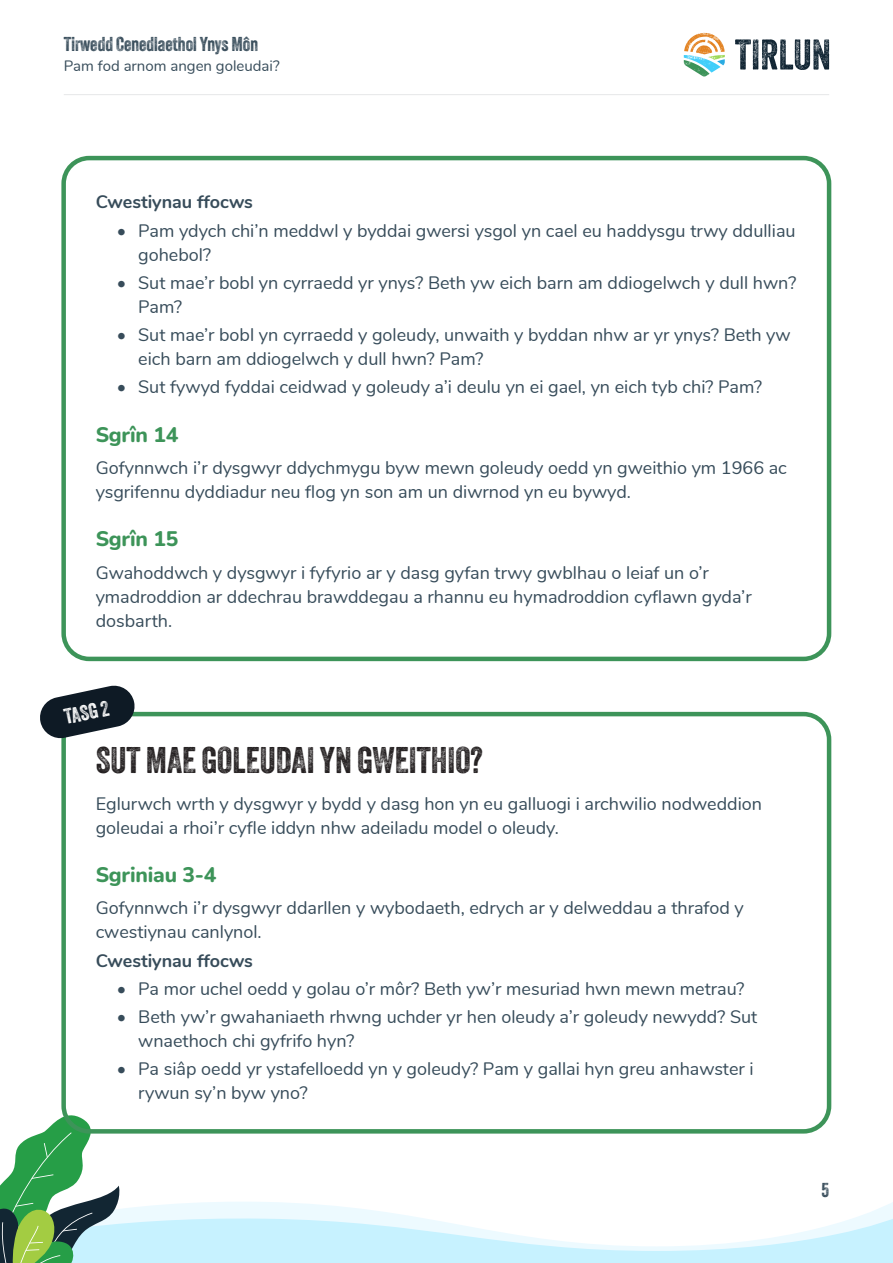
<style>
.page{position:relative;width:893px;height:1263px;background:#fff}
.page>*{position:absolute;margin:0;border:0;box-sizing:border-box;transform-origin:0 0}
.Page_sub_heading{font:36px "Veneer Two";color:#231f20}
.Page_section_heading{font:800 21px "Nunito";letter-spacing:-.01em;color:#3d9459}
.Key_activity_heading{font:21px "Veneer Two";color:#fff}
.t1{font:19.5px "Veneer Two";color:#374c5a}
.Body_text{font:18px/24px "Nunito";color:#374c5a}
.Body_text-2{font:700 18px "Nunito";color:#374c5a}
.t2{font:15px "Nunito";color:#374c5a}
</style>
<div class="page">
<svg style="left:735px;top:39px;width:94px;height:31px"></svg>
<svg style="left:684px;top:33px;width:41px;height:44px"></svg>
<hr style="left:64px;top:94px;width:765px;height:1px;background:#e6e7e9">
<svg style="left:0;top:1108px;width:893px;height:155px"></svg>
<div style="left:61px;top:156px;width:770px;height:505px;border:4px solid #3d9459;border-radius:26px"></div>
<div style="left:61px;top:712px;width:770px;height:421px;border:4px solid #3d9459;border-radius:26px"></div>
<svg style="left:40px;top:685px;width:96px;height:55px"></svg>
<p class="t1" style="left:64px;top:32px;width:196px">Tirwedd Cenedlaethol Ynys Môn</p>
<p class="t2" style="left:64px;top:54px;width:217px">Pam fod arnom angen goleudai?</p>
<p class="Body_text-2" style="left:96px;top:189px;width:159px">Cwestiynau ffocws</p>
<p class="Body_text" style="left:138px;top:217px;width:659px;text-indent:-21px">• Pam ydych chi’n meddwl y byddai gwersi ysgol yn cael eu haddysgu trwy ddulliau gohebol?</p>
<p class="Body_text" style="left:138px;top:270px;width:660px;text-indent:-21px">• Sut mae’r bobl yn cyrraedd yr ynys? Beth yw eich barn am ddiogelwch y dull hwn?<br>Pam?</p>
<p class="Body_text" style="left:138px;top:322px;width:654px;text-indent:-21px">• Sut mae’r bobl yn cyrraedd y goleudy, unwaith y byddan nhw ar yr ynys? Beth yw eich barn am ddiogelwch y dull hwn? Pam?</p>
<p class="Body_text" style="left:117px;top:374px;width:647px">• Sut fywyd fyddai ceidwad y goleudy a’i deulu yn ei gael, yn eich tyb chi? Pam?</p>
<p class="Page_section_heading" style="left:96px;top:419px;width:84px">Sgrîn 14</p>
<p class="Body_text" style="left:96px;top:455px;width:693px">Gofynnwch i’r dysgwyr ddychmygu byw mewn goleudy oedd yn gweithio ym 1966 ac ysgrifennu dyddiadur neu flog yn son am un diwrnod yn eu bywyd.</p>
<p class="Page_section_heading" style="left:96px;top:524px;width:84px">Sgrîn 15</p>
<p class="Body_text" style="left:96px;top:560px;width:658px">Gwahoddwch y dysgwyr i fyfyrio ar y dasg gyfan trwy gwblhau o leiaf un o’r ymadroddion ar ddechrau brawddegau a rhannu eu hymadroddion cyflawn gyda’r dosbarth.</p>
<p class="Key_activity_heading" style="left:62px;top:704px;width:47px;rotate:-12deg">TASG 2</p>
<p class="Page_sub_heading" style="left:96px;top:738px;width:389px">SUT MAE GOLEUDAI YN GWEITHIO?</p>
<p class="Body_text" style="left:96px;top:790px;width:668px">Eglurwch wrth y dysgwyr y bydd y dasg hon yn eu galluogi i archwilio nodweddion goleudai a rhoi’r cyfle iddyn nhw adeiladu model o oleudy.</p>
<p class="Page_section_heading" style="left:96px;top:859px;width:122px">Sgriniau 3-4</p>
<p class="Body_text" style="left:96px;top:895px;width:650px">Gofynnwch i’r dysgwyr ddarllen y wybodaeth, edrych ar y delweddau a thrafod y cwestiynau canlynol.</p>
<p class="Body_text-2" style="left:96px;top:947px;width:159px">Cwestiynau ffocws</p>
<p class="Body_text" style="left:117px;top:975px;width:629px">• Pa mor uchel oedd y golau o’r môr? Beth yw’r mesuriad hwn mewn metrau?</p>
<p class="Body_text" style="left:138px;top:1004px;width:621px;text-indent:-21px">• Beth yw’r gwahaniaeth rhwng uchder yr hen oleudy a’r goleudy newydd? Sut wnaethoch chi gyfrifo hyn?</p>
<p class="Body_text" style="left:138px;top:1056px;width:617px;text-indent:-21px">• Pa siâp oedd yr ystafelloedd yn y goleudy? Pam y gallai hyn greu anhawster i rywun sy’n byw yno?</p>
<p class="t1" style="left:821px;top:1178px;width:9px">5</p>
</div>
